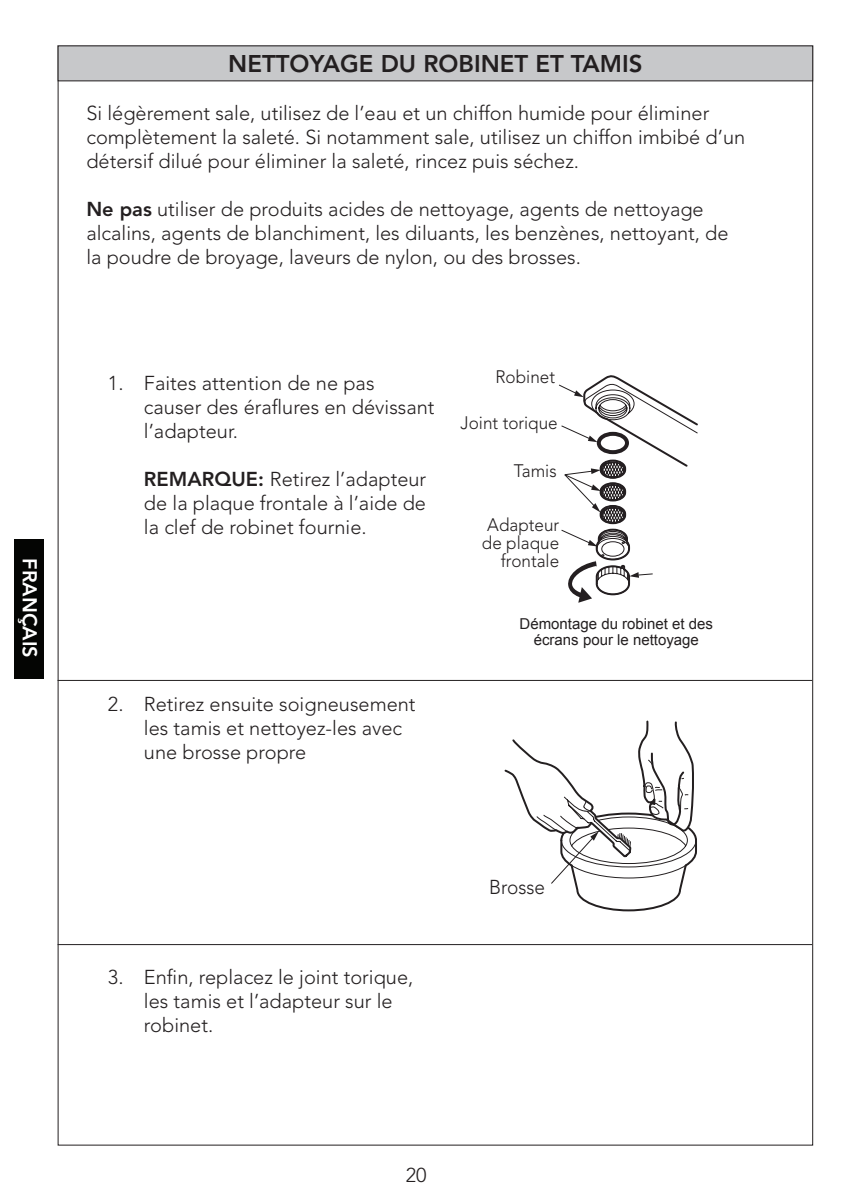
<style>
.page{position:relative;width:842px;height:1191px;background:#fff}
.page>*{position:absolute;margin:0;border:0;box-sizing:border-box;transform-origin:0 0}
.t1{font:800 24px "Avenir LT Std";color:#231f20}
.t2{font:300 20px/24px "Avenir LT Std";color:#231f20}
.t3{font:800 20px "Avenir LT Std";color:#fff}
.t4{font:300 20px "Avenir LT Std";color:#231f20;scale:.95 1}
.t5{font:300 18px/18px "Avenir LT Std";color:#231f20;text-align:right;scale:.95 1}
.t6{font:15px/16px "Arial";color:#231f20;text-align:center}
.s1{font-weight:800}
</style>
<div class="page">
<div style="left:14px;top:540px;width:30px;height:139px;background:#040503"></div>
<div style="left:58px;top:46px;width:755px;height:35px;background:#c7c8ca"></div>
<svg style="left:559px;top:375px;width:139px;height:228px"></svg>
<svg style="left:503px;top:679px;width:195px;height:233px"></svg>
<hr style="left:58px;top:680px;width:754px;height:1px;background:#231f20">
<hr style="left:58px;top:944px;width:754px;height:1px;background:#231f20">
<p class="t3" style="left:42px;top:558px;width:101px;rotate:90deg">FRANÇAIS</p>
<p class="t1" style="left:228px;top:50px;width:416px">N ETTOYAGE DU ROBINET ET TAM IS</p>
<p class="t2" style="left:86px;top:101px;width:660px">Si légèrement sale, utilisez de l’eau et un chiffon humide pour éliminer complètement la saleté. Si notamment sale, utilisez un chiffon imbibé d’un détersif dilué pour éliminer la saleté, rincez puis séchez.</p>
<p class="t2" style="left:86px;top:197px;width:644px"><span class="s1">NE PAS</span> utiliser de produits acides de nettoyage, agents de nettoyage alcalins, agents de blanchiment, les diluants, les benzènes, nettoyant, de la poudre de broyage, laveurs de nylon, ou des brosses.</p>
<p class="t2" style="left:144px;top:371px;width:292px;text-indent:-36px">1. Faites attention de ne pas causer des éraflures en dévissant l’adapteur.</p>
<p class="t2" style="left:144px;top:467px;width:284px;text-align:justify"><span class="s1">REMARQUE:</span> Retirez l’adapteur de la plaque frontale à l’aide de la clef de robinet fournie.</p>
<p class="t2" style="left:144px;top:692px;width:273px;text-indent:-36px">2. Retirez ensuite soigneusement les tamis et nettoyez-les avec une brosse propre</p>
<p class="t5" style="left:495px;top:367px;width:64px">Robinet</p>
<p class="t5" style="left:460px;top:414px;width:104px">Joint torique</p>
<p class="t5" style="left:514px;top:462px;width:46px">Tamis</p>
<p class="t5" style="left:482px;top:516px;width:83px">Adapteur de plaque frontale</p>
<p class="t6" style="left:520px;top:616px;width:195px">Démontage du robinet et des écrans pour le nettoyage</p>
<p class="t2" style="left:144px;top:965px;width:271px;text-indent:-36px">3. Enfin, replacez le joint torique, les tamis et l’adapteur sur le robinet.</p>
<p class="t4" style="left:489px;top:875px;width:60px">Brosse</p>
<p class="t2" style="left:406px;top:1162px;width:22px">20</p>
</div>
